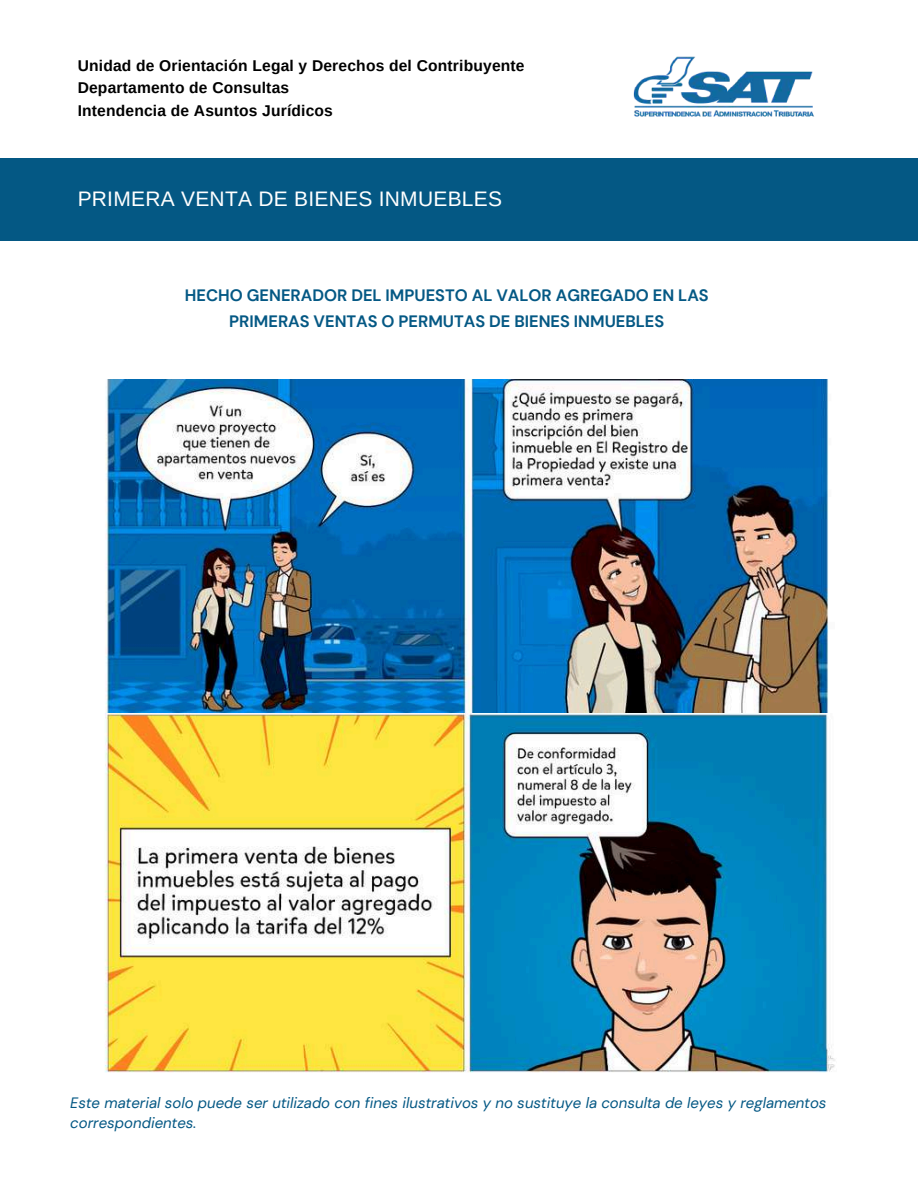
<style>
.page{position:relative;width:918px;height:1188px;background:#fff}
.page>*{position:absolute;margin:0;border:0;box-sizing:border-box;transform-origin:0 0}
.t1{font:21px "Arimo";letter-spacing:.015em;color:#fff}
.t2{font:700 16.5px/25.8px "DM Sans";color:#045884;text-align:center}
.t3{font:700 15.6px/22.5px "Arimo";letter-spacing:.01em;color:#000}
.t4{font:italic 15px/20.2px "DM Sans";color:#045884}
</style>
<div class="page">
<div style="left:0;top:159px;width:918px;height:82px;background:#045884"></div>
<img style="left:105px;top:713px;width:730px;height:360px">
<img style="left:633px;top:56px;width:181px;height:61px">
<img style="left:105px;top:380px;width:724px;height:333px">
<p class="t3" style="left:78px;top:54px;width:448px">Unidad de Orientación Legal y Derechos del Contribuyente<br>Departamento de Consultas<br>Intendencia de Asuntos Jurídicos</p>
<h1 class="t1" style="left:78px;top:187px;width:426px">PRIMERA VENTA DE BIENES INMUEBLES</h1>
<p class="t2" style="left:185px;top:282px;width:525px">HECHO GENERADOR DEL IMPUESTO AL VALOR AGREGADO EN LAS<br>PRIMERAS VENTAS O PERMUTAS DE BIENES INMUEBLES</p>
<p class="t4" style="left:70px;top:1093px;width:758px">Este material solo puede ser utilizado con fines ilustrativos y no sustituye la consulta de leyes y reglamentos correspondientes.</p>
</div>
